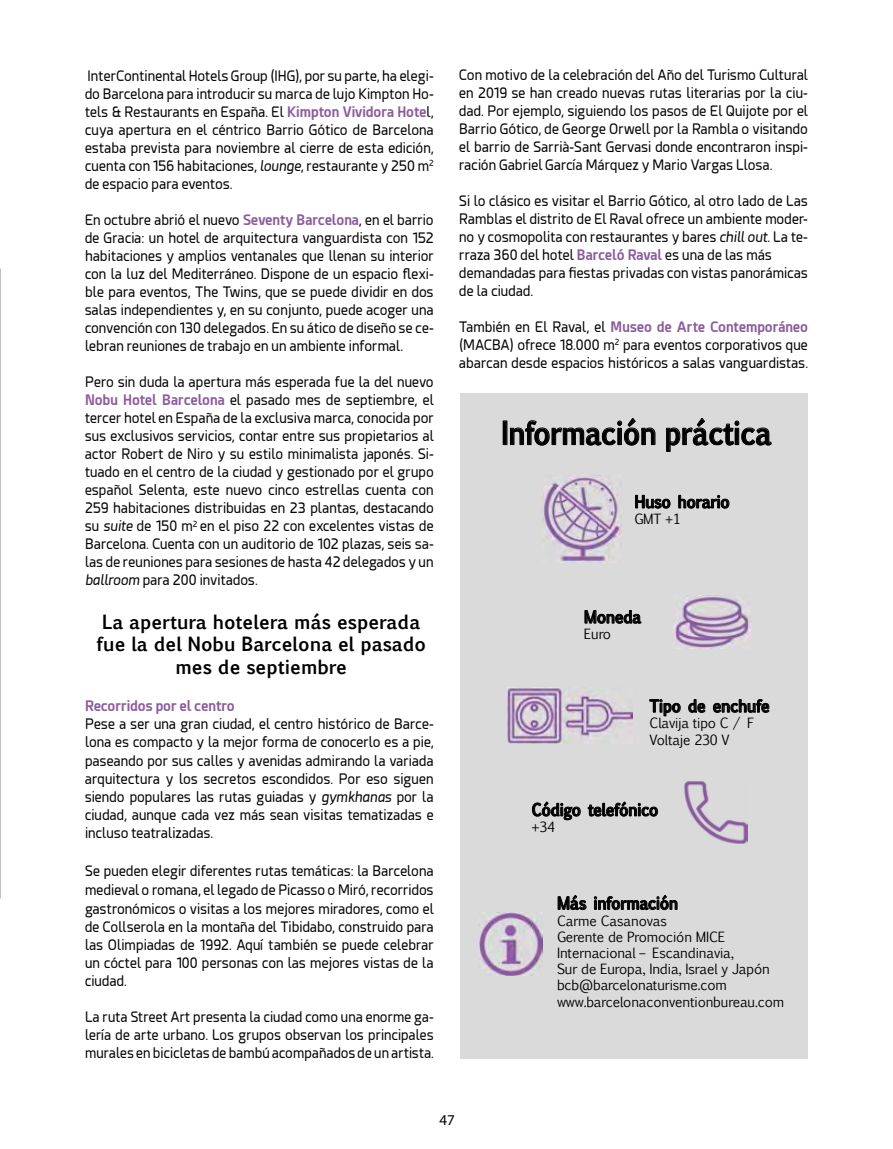
<style>
.page{position:relative;width:893px;height:1149px;background:#fff}
.page>*{position:absolute;margin:0;border:0;box-sizing:border-box;transform-origin:0 0}
.t1{font:700 30.9px "Euphemia UCAS";letter-spacing:-.03em;color:#000;scale:.89 1}
.t2{font:700 18.75px/22.5px "Euphemia UCAS";color:#000;text-align:center}
.t3{font:700 16.5px "Euphemia UCAS";letter-spacing:-.035em;color:#000;scale:.91 1}
.t4{font:15px "Myriad Pro";color:#000}
.t5{font:14.25px/18px "Esphimere";letter-spacing:.01em;color:#000;text-align:justify;scale:.95 1}
.t6{font:14.25px/18px "Esphimere";letter-spacing:.01em;color:#000;text-align:justify;scale:.94 1}
.t7{font:700 14.25px "Esphimere";letter-spacing:.005em;color:#8b5c9e;scale:.95 1}
.t8{font:13.5px/16.2px "Euphemia UCAS";letter-spacing:-.01em;color:#000}
.s1{font-weight:700;color:#8b5c9e}
.s2{font-style:italic}
</style>
<div class="page">
<div style="left:460px;top:393px;width:347px;height:665px;background:#dadada"></div>
<div style="left:503px;top:420px;width:4px;height:24px;border:1px solid #000"></div>
<svg style="left:510px;top:418px;width:145px;height:27px"></svg>
<svg style="left:666px;top:418px;width:105px;height:33px"></svg>
<svg style="left:635px;top:495px;width:35px;height:13px"></svg>
<svg style="left:679px;top:495px;width:50px;height:13px"></svg>
<svg style="left:585px;top:610px;width:56px;height:13px"></svg>
<svg style="left:650px;top:699px;width:30px;height:16px"></svg>
<svg style="left:688px;top:699px;width:17px;height:13px"></svg>
<svg style="left:713px;top:699px;width:56px;height:13px"></svg>
<svg style="left:532px;top:801px;width:48px;height:18px"></svg>
<svg style="left:588px;top:801px;width:70px;height:15px"></svg>
<img style="left:480px;top:912px;width:62px;height:62px">
<svg style="left:558px;top:895px;width:28px;height:14px"></svg>
<svg style="left:594px;top:895px;width:83px;height:14px"></svg>
<img style="left:673px;top:595px;width:77px;height:53px">
<img style="left:542px;top:475px;width:79px;height:87px">
<img style="left:508px;top:687px;width:125px;height:56px">
<img style="left:684px;top:781px;width:63px;height:63px">
<img style="left:0;top:268px;width:1px;height:630px">
<p class="t5" style="left:85px;top:67px;width:369px">InterContinental Hotels Group (IHG), por su parte, ha elegi&shy;do Barcelona para introducir su marca de lujo Kimpton Ho&shy;tels &amp; Restaurants en España. El <span class="s1">Kimpton Vividora Hote</span>l, cuya apertura en el céntrico Barrio Gótico de Barcelona estaba prevista para noviembre al cierre de esta edición, cuenta con 156 habitaciones, <span class="s2">lounge</span>, restaurante y 250 m<sup>2 </sup>de espacio para eventos.</p>
<p class="t5" style="left:85px;top:211px;width:369px">En octubre abrió el nuevo <span class="s1">Seventy Barcelona</span>, en el barrio de Gracia: un hotel de arquitectura vanguardista con 152 habitaciones y amplios ventanales que llenan su interior con la luz del Mediterráneo. Dispone de un espacio flexi&shy;ble para eventos, The Twins, que se puede dividir en dos salas independientes y, en su conjunto, puede acoger una convención con 130 delegados. En su ático de diseño se ce&shy;lebran reuniones de trabajo en un ambiente informal.</p>
<p class="t5" style="left:85px;top:373px;width:369px">Pero sin duda la apertura más esperada fue la del nuevo <span class="s1">Nobu Hotel Barcelona</span> el pasado mes de septiembre, el tercer hotel en España de la exclusiva marca, conocida por sus exclusivos servicios, contar entre sus propietarios al actor Robert de Niro y su estilo minimalista japonés. Si&shy;tuado en el centro de la ciudad y gestionado por el grupo español Selenta, este nuevo cinco estrellas cuenta con 259 habitaciones distribuidas en 23 plantas, destacando su <span class="s2">suite</span> de 150 m<sup>2</sup> en el piso 22 con excelentes vistas de Barcelona. Cuenta con un auditorio de 102 plazas, seis sa&shy;las de reuniones para sesiones de hasta 42 delegados y un <span class="s2">ballroom</span> para 200 invitados.</p>
<h2 class="t2" style="left:96px;top:610px;width:331px">La apertura hotelera más esperada fue la del Nobu Barcelona el pasado mes de septiembre</h2>
<p class="t7" style="left:85px;top:697px;width:159px">Recorridos por el centro</p>
<p class="t5" style="left:85px;top:715px;width:369px">Pese a ser una gran ciudad, el centro histórico de Barce&shy;lona es compacto y la mejor forma de conocerlo es a pie, paseando por sus calles y avenidas admirando la variada arquitectura y los secretos escondidos. Por eso siguen siendo populares las rutas guiadas y <span class="s2">gymkhanas</span> por la ciudad, aunque cada vez más sean visitas tematizadas e incluso teatralizadas.</p>
<p class="t5" style="left:85px;top:862px;width:369px">Se pueden elegir diferentes rutas temáticas: la Barcelona medieval o romana, el legado de Picasso o Miró, recorridos gastronómicos o visitas a los mejores miradores, como el de Collserola en la montaña del Tibidabo, construido para las Olimpiadas de 1992. Aquí también se puede celebrar un cóctel para 100 personas con las mejores vistas de la ciudad.</p>
<p class="t6" style="left:85px;top:1007px;width:372px">La ruta Street Art presenta la ciudad como una enorme ga&shy;lería de arte urbano. Los grupos observan los principales murales en bicicletas de bambú acompañados de un artista.</p>
<p class="t5" style="left:459px;top:66px;width:369px">Con motivo de la celebración del Año del Turismo Cultural en 2019 se han creado nuevas rutas literarias por la ciu&shy;dad. Por ejemplo, siguiendo los pasos de El Quijote por el Barrio Gótico, de George Orwell por la Rambla o visitando el barrio de Sarrià-Sant Gervasi donde encontraron inspi&shy;ración Gabriel García Márquez y Mario Vargas Llosa.</p>
<p class="t5" style="left:459px;top:192px;width:369px;text-align:left">Si lo clásico es visitar el Barrio Gótico, al otro lado de Las Ramblas el distrito de El Raval ofrece un ambiente moder&shy;no y cosmopolita con restaurantes y bares <span class="s2">chill out</span>. La te&shy;rraza 360 del hotel <span class="s1">Barceló Raval</span> es una de las más demandadas para fiestas privadas con vistas panorámicas de la ciudad.</p>
<p class="t5" style="left:459px;top:318px;width:369px">También en El Raval, el <span class="s1">Museo de Arte Contemporáneo </span>(MACBA) ofrece 18.000 m<sup>2</sup> para eventos corporativos que abarcan desde espacios históricos a salas vanguardistas.</p>
<h1 class="t1" style="left:501px;top:409px;width:305px">Información práctica</h1>
<p class="t3" style="left:634px;top:489px;width:106px">Huso horario</p>
<p class="t8" style="left:634px;top:510px;width:48px">GMT +1</p>
<p class="t3" style="left:584px;top:604px;width:64px">Moneda</p>
<p class="t8" style="left:584px;top:625px;width:29px">Euro</p>
<p class="t3" style="left:649px;top:693px;width:134px">Tipo de enchufe</p>
<p class="t8" style="left:649px;top:714px;width:106px">Clavija tipo C / F<br>Voltaje 230 V</p>
<p class="t3" style="left:531px;top:797px;width:141px">Código telefónico</p>
<p class="t8" style="left:531px;top:818px;width:25px">+34</p>
<p class="t3" style="left:557px;top:890px;width:135px">Más información</p>
<p class="t8" style="left:557px;top:911px;width:229px">Carme Casanovas<br>Gerente de Promoción MICE<br>Internacional – Escandinavia,<br>Sur de Europa, India, Israel y Japón bcb@barcelonaturisme.com www.barcelonaconventionbureau.com</p>
<p class="t4" style="left:439px;top:1109px;width:17px">47</p>
</div>
